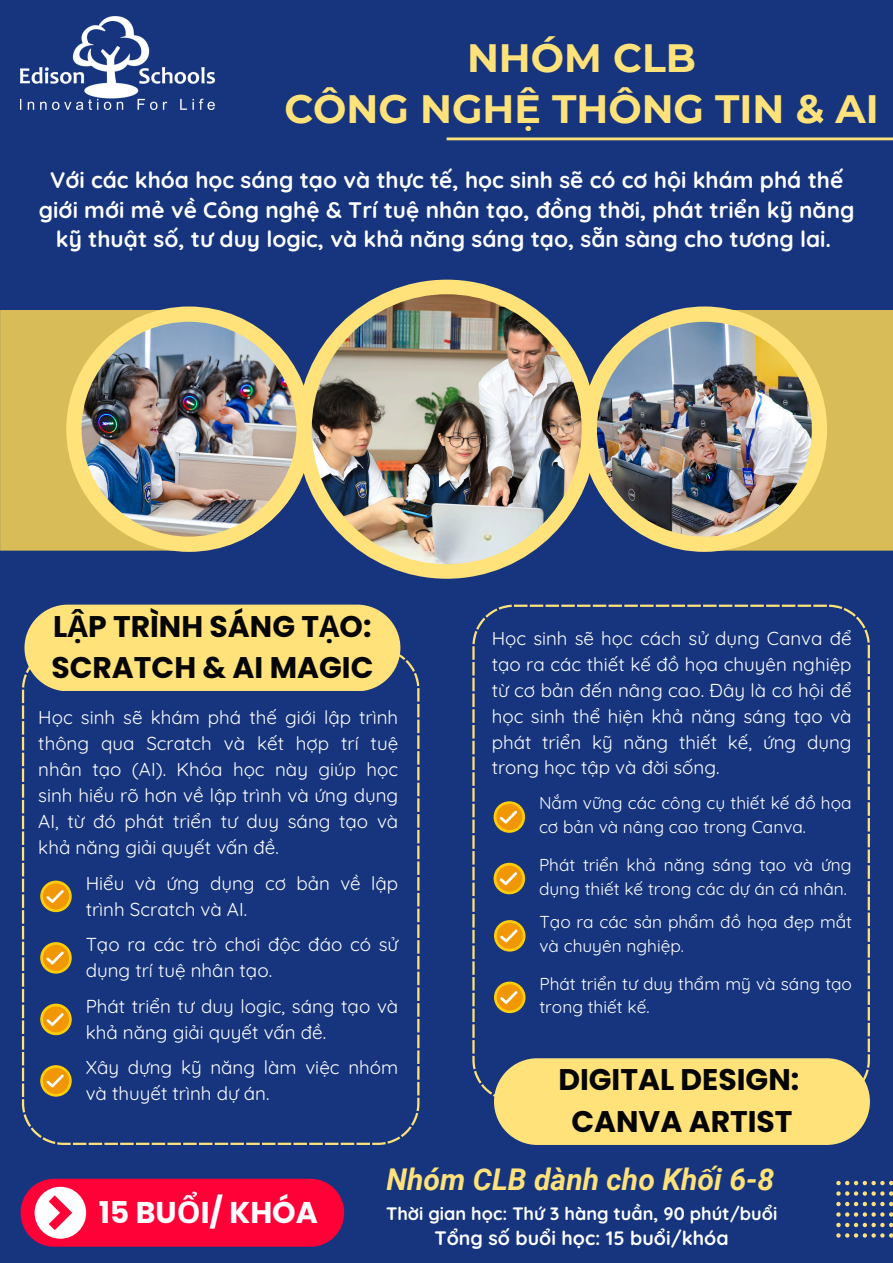
<style>
.page{position:relative;width:893px;height:1263px;background:#16357e}
.page>*{position:absolute;margin:0;border:0;box-sizing:border-box;transform-origin:0 0}
.t1{font:700 39.45px/51.2px "Montserrat";color:#ffe279;text-align:center}
.t2{font:italic 700 30px "Roboto";color:#ffe279}
.t3{font:700 30px "Poppins";color:#fff}
.t4{font:700 29.85px/41.6px "Poppins";color:#050505;text-align:center}
.t5{font:700 22.5px/29.2px "Quicksand";color:#fff;text-align:center}
.t6{font:700 19.5px "Quicksand";color:#fff}
.t7{font:18.75px/25.9px "Quicksand";color:#fff}
.t8{font:700 18px "Quicksand";color:#fff}
.t9{font:17.25px/23.6px "Quicksand";color:#fff}
.s1{font-family:"Noto Sans"}
</style>
<div class="page">
<svg style="left:0;top:310px;width:312px;height:241px;fill:#d8bc57"></svg>
<svg style="left:582px;top:310px;width:311px;height:241px;fill:#d8bc57"></svg>
<div style="left:297px;top:280px;width:299px;height:299px;background:#ffe279;border-radius:50%"></div>
<div style="left:66px;top:306px;width:246px;height:246px;background:#ffe279;border-radius:50%"></div>
<div style="left:581px;top:306px;width:246px;height:246px;background:#ffe279;border-radius:50%"></div>
<img style="left:82px;top:322px;width:214px;height:215px;border-radius:50%">
<img style="left:312px;top:294px;width:269px;height:270px;border-radius:50%">
<img style="left:597px;top:322px;width:215px;height:215px;border-radius:50%">
<hr style="left:446px;top:137px;width:447px;height:3px;background:#ffe279">
<div style="left:24px;top:605px;width:376px;height:86px;background:#ffe279;border-radius:43px"></div>
<svg style="left:836px;top:1181px;width:57px;height:4px"></svg>
<svg style="left:836px;top:1191px;width:57px;height:5px"></svg>
<svg style="left:836px;top:1202px;width:57px;height:4px"></svg>
<svg style="left:836px;top:1212px;width:57px;height:5px"></svg>
<svg style="left:836px;top:1223px;width:57px;height:4px"></svg>
<svg style="left:836px;top:1233px;width:57px;height:4px"></svg>
<img style="left:20px;top:16px;width:194px;height:93px">
<svg style="left:22px;top:648px;width:397px;height:497px"></svg>
<div style="left:494px;top:1058px;width:376px;height:87px;background:#ffe279;border-radius:43px"></div>
<svg style="left:472px;top:605px;width:398px;height:496px"></svg>
<svg style="left:40px;top:880px;width:32px;height:32px"></svg>
<div style="left:43px;top:883px;width:26px;height:26px;background:#f09703;border-radius:50%"></div>
<svg style="left:46px;top:890px;width:18px;height:13px"></svg>
<svg style="left:40px;top:942px;width:32px;height:31px"></svg>
<div style="left:43px;top:945px;width:26px;height:26px;background:#f09703;border-radius:50%"></div>
<svg style="left:46px;top:951px;width:18px;height:13px"></svg>
<svg style="left:40px;top:1003px;width:32px;height:32px"></svg>
<div style="left:43px;top:1006px;width:26px;height:26px;background:#f09703;border-radius:50%"></div>
<svg style="left:46px;top:1013px;width:18px;height:13px"></svg>
<svg style="left:40px;top:1065px;width:32px;height:31px"></svg>
<div style="left:43px;top:1068px;width:26px;height:26px;background:#f09703;border-radius:50%"></div>
<svg style="left:46px;top:1074px;width:18px;height:13px"></svg>
<svg style="left:493px;top:801px;width:32px;height:32px"></svg>
<div style="left:496px;top:804px;width:26px;height:26px;background:#f09703;border-radius:50%"></div>
<svg style="left:500px;top:811px;width:17px;height:13px"></svg>
<svg style="left:493px;top:863px;width:32px;height:31px"></svg>
<div style="left:496px;top:865px;width:26px;height:26px;background:#f09703;border-radius:50%"></div>
<svg style="left:500px;top:872px;width:17px;height:13px"></svg>
<div style="left:494px;top:920px;width:31px;height:31px;background:#ffcd07;border-radius:50%"></div>
<div style="left:497px;top:923px;width:26px;height:26px;background:#f09703;border-radius:50%"></div>
<svg style="left:500px;top:929px;width:17px;height:13px"></svg>
<svg style="left:494px;top:981px;width:31px;height:32px"></svg>
<div style="left:497px;top:984px;width:26px;height:26px;background:#f09703;border-radius:50%"></div>
<svg style="left:500px;top:991px;width:17px;height:13px"></svg>
<div style="left:21px;top:1179px;width:323px;height:68px;background:#ff0037;border-radius:34px"></div>
<div style="left:35px;top:1187px;width:51px;height:52px;background:#fff;border-radius:50%"></div>
<svg style="left:49px;top:1195px;width:23px;height:35px"></svg>
<p class="t1" style="left:284px;top:32px;width:596px">NHÓM CLB<br>CÔNG NGHỆ THÔNG TIN &amp; AI</p>
<p class="t5" style="left:39px;top:165px;width:817px">Với các khóa học sáng tạo và thực tế, học sinh sẽ có cơ hội khám phá thế giới mới mẻ về Công nghệ &amp; Trí tuệ nhân tạo, đồng thời, phát triển kỹ năng kỹ thuật số, tư duy logic, và khả năng sáng tạo, sẵn sàng cho tương lai.</p>
<p class="t4" style="left:51px;top:605px;width:323px;text-align:left">L<span class="s1">Ậ</span>P TRÌNH SÁNG T<span class="s1">Ạ</span>O:<br>SCRATCH &amp; AI MAGIC</p>
<p class="t7" style="left:38px;top:704px;width:361px;text-align:justify">Học sinh sẽ khám phá thế giới lập trình thông qua Scratch và kết hợp trí tuệ nhân tạo (AI). Khóa học này giúp học sinh hiểu rõ hơn về lập trình và ứng dụng AI, từ đó phát triển tư duy sáng tạo và khả năng giải quyết vấn đề.</p>
<p class="t7" style="left:86px;top:870px;width:314px">Hiểu và ứng dụng cơ bản về lập trình Scratch và AI.</p>
<p class="t7" style="left:86px;top:931px;width:314px">Tạo ra các trò chơi độc đáo có sử dụng trí tuệ nhân tạo.</p>
<p class="t7" style="left:86px;top:993px;width:314px">Phát triển tư duy logic, sáng tạo và khả năng giải quyết vấn đề.</p>
<p class="t7" style="left:86px;top:1054px;width:314px">Xây dựng kỹ năng làm việc nhóm và thuyết trình dự án.</p>
<p class="t7" style="left:492px;top:625px;width:361px;text-align:justify">Học sinh sẽ học cách sử dụng Canva để tạo ra các thiết kế đồ họa chuyên nghiệp từ cơ bản đến nâng cao. Đây là cơ hội để học sinh thể hiện khả năng sáng tạo và phát triển kỹ năng thiết kế, ứng dụng trong học tập và đời sống.</p>
<p class="t9" style="left:539px;top:791px;width:314px">Nắm vững các công cụ thiết kế đồ họa cơ bản và nâng cao trong Canva.</p>
<p class="t9" style="left:539px;top:853px;width:314px">Phát triển khả năng sáng tạo và ứng dụng thiết kế trong các dự án cá nhân.</p>
<p class="t9" style="left:539px;top:910px;width:314px">Tạo ra các sản phẩm đồ họa đẹp mắt và chuyên nghiệp.</p>
<p class="t9" style="left:539px;top:971px;width:314px">Phát triển tư duy thẩm mỹ và sáng tạo trong thiết kế.</p>
<p class="t4" style="left:558px;top:1059px;width:242px">DIGITAL DESIGN:<br>CANVA ARTIST</p>
<p class="t2" style="left:386px;top:1162px;width:389px">Nhóm CLB dành cho Khối 6-8</p>
<h2 class="t8" style="left:386px;top:1202px;width:393px">Thời gian học: Thứ 3 hàng tuần, 90 phút/buổi</h2>
<h2 class="t6" style="left:434px;top:1225px;width:296px">Tổng số buổi học: 15 buổi/khóa</h2>
<p class="t3" style="left:99px;top:1192px;width:221px">15 BU<span class="s1">Ổ</span>I/ KHÓA</p>
</div>
